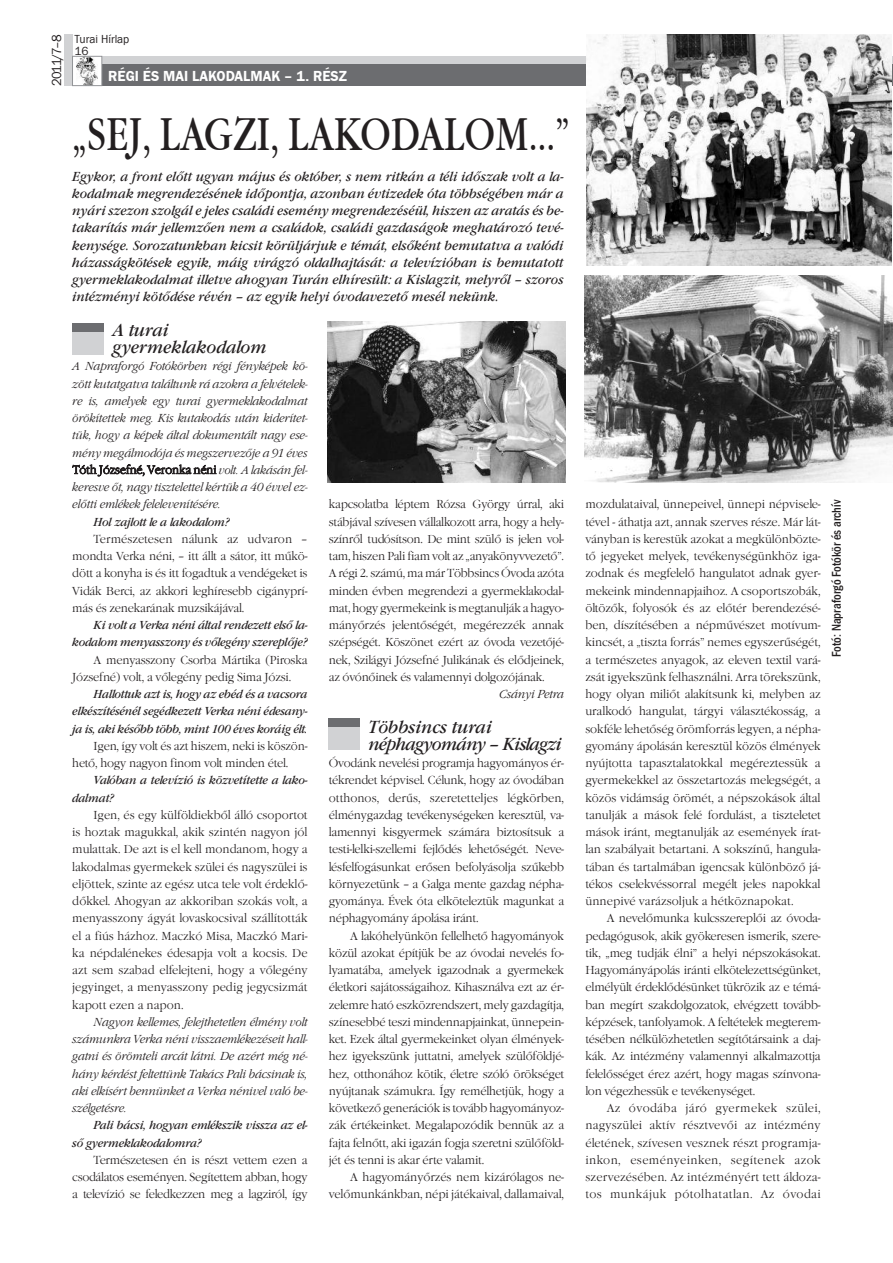
<style>
.page{position:relative;width:893px;height:1263px;background:#fff}
.page>*{position:absolute;margin:0;border:0;box-sizing:border-box;transform-origin:0 0}
.t1{font:47.25px "Garamond Itc TEE";color:#231f20;scale:.8 1}
.t2{font:italic 18px/17.2px "Garamond Itc TEE";letter-spacing:-.04em;color:#231f20;scale:.95 1}
.t3{font:italic 18px/17.2px "Garamond Itc TEE";color:#231f20;scale:.95 1}
.t4{font:600 15px "Franklin Gothic Itc TEE";color:#fff;scale:.95 1}
.t5{font:italic 13.5px/17.2px "Garamond Itc TEE";color:#231f20;text-align:justify;scale:.95 1}
.t6{font:13.5px "Franklin Gothic Itc TEE";color:#231f20;scale:.96 1}
.t7{font:500 condensed 13.05px "Franklin Gothic Itc TEE";color:#231f20;scale:.95 1}
.t8{font:300 12px/17.2px "Garamond Itc TEE";letter-spacing:-.015em;color:#231f20;text-align:justify;scale:.95 1}
.t9{font:italic 300 12px/17.2px "Garamond Itc TEE";letter-spacing:-.02em;color:#231f20;text-align:justify;scale:.95 1}
.t10{font:italic 12px/17.2px "Garamond Itc TEE";letter-spacing:-.02em;color:#231f20;scale:.95 1}
.t11{font:12px/12px "Franklin Gothic Itc TEE";color:#231f20;scale:.95 1}
.s1{font-style:normal}
</style>
<div class="page">
<div style="left:863px;top:56px;width:30px;height:9px;background:#f5f5f5"></div>
<svg style="left:891px;top:65px;width:2px;height:21px"></svg>
<div style="left:102px;top:56px;width:719px;height:9px;background:#d1d2d4"></div>
<div style="left:102px;top:65px;width:719px;height:21px;background:#6c6d70"></div>
<div style="left:64px;top:35px;width:8px;height:51px;background:#d1d2d4"></div>
<img style="left:76px;top:58px;width:22px;height:26px">
<div style="left:72px;top:56px;width:30px;height:30px;border:1px solid #939598"></div>
<img style="left:587px;top:34px;width:304px;height:231px">
<img style="left:584px;top:276px;width:308px;height:206px">
<img style="left:327px;top:321px;width:239px;height:161px">
<div style="left:72px;top:323px;width:32px;height:9px;background:#6c6d70"></div>
<div style="left:72px;top:332px;width:32px;height:23px;background:#d1d2d4"></div>
<div style="left:328px;top:718px;width:32px;height:9px;background:#6c6d70"></div>
<div style="left:328px;top:727px;width:32px;height:23px;background:#d1d2d4"></div>
<p class="t6" style="left:49px;top:86px;width:55px;rotate:-90deg">2011/7–8</p>
<p class="t11" style="left:74px;top:33px;width:59px">Turai Hírlap<br>16</p>
<p class="t4" style="left:108px;top:67px;width:253px">RÉGI ÉS MAI LAKODALMAK – 1. RÉSZ</p>
<h1 class="t1" style="left:72px;top:106px;width:623px">„SEJ, LAGZI, LAKODALOM…”</h1>
<p class="t5" style="left:72px;top:168px;width:519px">Egykor, a front előtt ugyan május és október, s nem ritkán a téli időszak volt a la&shy;kodalmak megrendezésének időpontja, azonban évtizedek óta többségében már a nyári szezon szolgál e jeles családi esemény megrendezéséül, hiszen az aratás és be&shy;takarítás már jellemzően nem a családok, családi gazdaságok meghatározó tevé&shy;kenysége. Sorozatunkban kicsit körüljárjuk e témát, elsőként bemutatva a valódi házasságkötések egyik, máig virágzó oldalhajtását: a televízióban is bemutatott gyermeklakodalmat illetve ahogyan Turán elhíresült: a Kislagzit, melyről – szoros intézményi kötődése révén – az egyik helyi óvodavezető mesél nekünk.</p>
<h2 class="t3" style="left:113px;top:321px;width:164px">A turai gyermeklakodalom</h2>
<p class="t9" style="left:72px;top:358px;width:249px">A Napraforgó Fotókörben régi fényképek kö&shy;zött kutatgatva találtunk rá azokra a felvételek&shy;re is, amelyek egy turai gyermeklakodalmat örökítettek meg. Kis kutakodás után kiderítet&shy;tük, hogy a képek által dokumentált nagy ese&shy;mény megálmodója és megszervezője a 91 éves <span class="s1">Tóth Józsefné, Ve ron ka né ni</span> volt. A lakásán fel&shy;keresve őt, nagy tisztelettel kértük a 40 évvel ez&shy;előtti emlékek felelevenítésére.</p>
<p class="t10" style="left:94px;top:513px;width:145px">Hol zajlott le a lakodalom?</p>
<p class="t8" style="left:72px;top:530px;width:249px;text-indent:21px">Természetesen nálunk az udvaron – mondta Verka néni, – itt állt a sátor, itt műkö&shy;dött a konyha is és itt fogadtuk a vendégeket is Vidák Berci, az akkori leghíresebb cigányprí&shy;más és zenekarának muzsikájával.</p>
<p class="t10" style="left:72px;top:617px;width:249px;text-align:right">Ki volt a Verka néni által rendezett első la&shy;kodalom menyasszony és vőlegény szereplője?</p>
<p class="t8" style="left:72px;top:651px;width:249px;text-indent:21px">A menyasszony Csorba Mártika (Piroska<br>Józsefné) volt, a vőlegény pedig Sima Józsi.</p>
<p class="t10" style="left:72px;top:686px;width:249px;text-align:justify;text-indent:21px">Hallottuk azt is, hogy az ebéd és a vacsora elkészítésénél segédkezett Verka néni édesany&shy;ja is, aki később több, mint 100 éves koráig élt.</p>
<p class="t8" style="left:72px;top:737px;width:249px;text-indent:21px">Igen, így volt és azt hiszem, neki is köszön&shy;hető, hogy nagyon finom volt minden étel.</p>
<p class="t10" style="left:72px;top:772px;width:249px;text-indent:21px">Valóban a televízió is közvetítette a lako&shy;dalmat?</p>
<p class="t8" style="left:72px;top:806px;width:249px;text-indent:21px">Igen, és egy külföldiekből álló csoportot is hoztak magukkal, akik szintén nagyon jól mulattak. De azt is el kell mondanom, hogy a lakodalmas gyermekek szülei és nagyszülei is eljöttek, szinte az egész utca tele volt érdeklő&shy;dőkkel. Ahogyan az akkoriban szokás volt, a menyasszony ágyát lovaskocsival szállították el a fiús házhoz. Maczkó Misa, Maczkó Mari&shy;ka népdalénekes édesapja volt a kocsis. De azt sem szabad elfelejteni, hogy a vőlegény jegyinget, a menyasszony pedig jegycsizmát kapott ezen a napon.</p>
<p class="t9" style="left:72px;top:1013px;width:249px;text-indent:21px">Nagyon kellemes, felejthetetlen élmény volt számunkra Verka néni visszaemlékezéseit hall&shy;gatni és örömteli arcát látni. De azért még né&shy;hány kérdést feltettünk Takács Pali bácsinak is, aki elkísért bennünket a Verka nénivel való be&shy;szélgetésre.</p>
<p class="t10" style="left:72px;top:1117px;width:249px;text-indent:21px">Pali bácsi, hogyan emlékszik vissza az el&shy;ső gyermeklakodalomra?</p>
<p class="t8" style="left:72px;top:1151px;width:249px;text-indent:21px">Természetesen én is részt vettem ezen a csodálatos eseményen. Segítettem abban, hogy a televízió se feledkezzen meg a lagziról, így</p>
<p class="t8" style="left:329px;top:496px;width:249px">kapcsolatba léptem Rózsa György úrral, aki stábjával szívesen vállalkozott arra, hogy a hely&shy;színről tudósítson. De mint szülő is jelen vol&shy;tam, hiszen Pali fiam volt az „anyakönyvvezető”.<br>A régi 2. számú, ma már Többsincs Óvoda azóta minden évben megrendezi a gyermeklakodal&shy;mat, hogy gyermekeink is megtanulják a hagyo&shy;mányőrzés jelentőségét, megérezzék annak szépségét. Köszönet ezért az óvoda vezetőjé&shy;nek, Szilágyi Józsefné Julikának és elődjeinek, az óvónőinek és valamennyi dolgozójának.</p>
<p class="t9" style="left:499px;top:686px;width:70px">Csányi Petra</p>
<h2 class="t2" style="left:368px;top:718px;width:205px">Többsincs turai néphagyomány – Kislagzi</h2>
<p class="t8" style="left:329px;top:755px;width:249px">Óvodánk nevelési programja hagyományos ér&shy;tékrendet képvisel. Célunk, hogy az óvodában otthonos, derűs, szeretetteljes légkörben, élménygazdag tevékenységeken keresztül, va&shy;lamennyi kisgyermek számára biztosítsuk a testi-lelki-szellemi fejlődés lehetőségét. Neve&shy;lésfelfogásunkat erősen befolyásolja szűkebb környezetünk – a Galga mente gazdag népha&shy;gyománya. Évek óta elköteleztük magunkat a néphagyomány ápolása iránt.</p>
<p class="t8" style="left:329px;top:927px;width:249px;text-indent:21px">A lakóhelyünkön fellelhető hagyományok közül azokat építjük be az óvodai nevelés fo&shy;lyamatába, amelyek igazodnak a gyermekek életkori sajátosságaihoz. Kihasználva ezt az ér&shy;zelemre ható eszközrendszert, mely gazdagítja, színesebbé teszi mindennapjainkat, ünnepein&shy;ket. Ezek által gyermekeinket olyan élmények&shy;hez igyekszünk juttatni, amelyek szülőföldjé&shy;hez, otthonához kötik, életre szóló örökséget nyújtanak számukra. Így remélhetjük, hogy a következő generációk is tovább hagyományoz&shy;zák értékeinket. Megalapozódik bennük az a fajta felnőtt, aki igazán fogja szeretni szülőföld&shy;jét és tenni is akar érte valamit.</p>
<p class="t8" style="left:329px;top:1169px;width:249px;text-align:right">A hagyományőrzés nem kizárólagos ne&shy;velőmunkánkban, népi játékaival, dallamaival,</p>
<p class="t8" style="left:585px;top:496px;width:249px">mozdulataival, ünnepeivel, ünnepi népvisele&shy;tével - áthatja azt, annak szerves része. Már lát&shy;ványban is kerestük azokat a megkülönbözte&shy;tő jegyeket melyek, tevékenységünkhöz iga&shy;zodnak és megfelelő hangulatot adnak gyer&shy;mekeink mindennapjaihoz. A csoportszobák, öltözők, folyosók és az előtér berendezésé&shy;ben, díszítésében a népművészet motívum&shy;kincsét, a „tiszta forrás” nemes egyszerűségét, a természetes anyagok, az eleven textil vará&shy;zsát igyekszünk felhasználni. Arra törekszünk, hogy olyan miliőt alakítsunk ki, melyben az uralkodó hangulat, tárgyi választékosság, a sokféle lehetőség örömforrás legyen, a népha&shy;gyomány ápolásán keresztül közös élmények nyújtotta tapasztalatokkal megéreztessük a gyermekekkel az összetartozás melegségét, a közös vidámság örömét, a népszokások által tanulják a mások felé fordulást, a tiszteletet mások iránt, megtanulják az események írat&shy;lan szabályait betartani. A sokszínű, hangula&shy;tában és tartalmában igencsak különböző já&shy;tékos cselekvéssorral megélt jeles napokkal ünnepivé varázsoljuk a hétköznapokat.</p>
<p class="t8" style="left:585px;top:910px;width:249px;text-indent:21px">A nevelőmunka kulcsszereplői az óvoda&shy;pedagógusok, akik gyökeresen ismerik, szere&shy;tik, „meg tudják élni” a helyi népszokásokat.<br>Hagyományápolás iránti elkötelezettségünket, elmélyült érdeklődésünket tükrözik az e témá&shy;ban megírt szakdolgozatok, elvégzett tovább&shy;képzések, tanfolyamok. A feltételek megterem&shy;tésében nélkülözhetetlen segítőtársaink a daj&shy;kák. Az intézmény valamennyi alkalmazottja felelősséget érez azért, hogy magas színvona&shy;lon végezhessük e tevékenységet.</p>
<p class="t8" style="left:585px;top:1100px;width:249px;text-indent:21px">Az óvodába járó gyermekek szülei, nagyszülei aktív résztvevői az intézmény életének, szívesen vesznek részt programja&shy;inkon, eseményeinken, segítenek azok szervezésében. Az intézményért tett áldoza&shy;tos munkájuk pótolhatatlan. Az óvodai</p>
<p class="t7" style="left:829px;top:657px;width:167px;rotate:-90deg">Fotó: Napraforgó Fotókör és archív</p>
</div>
